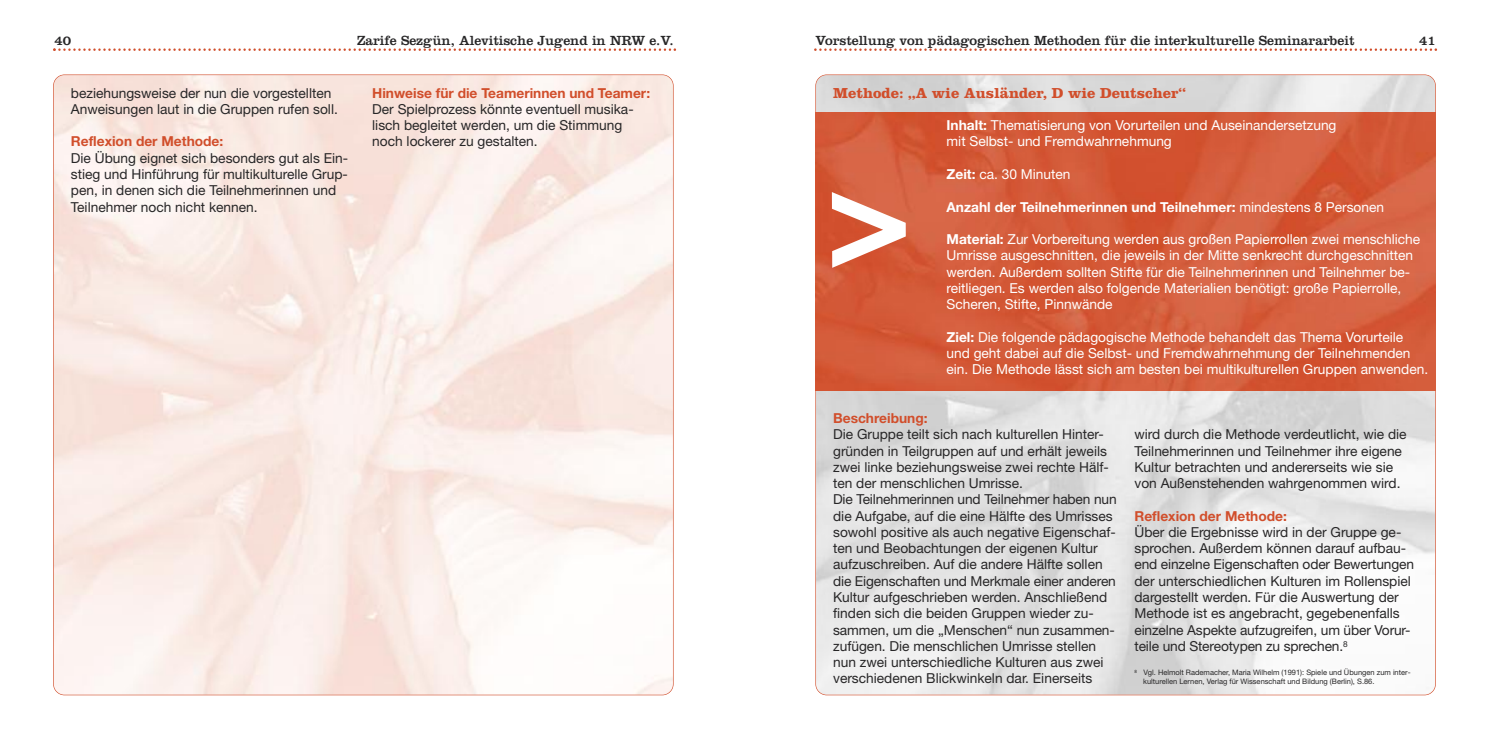
<style>
.page{position:relative;width:1489px;height:745px;background:#fff}
.page>*{position:absolute;margin:0;border:0;box-sizing:border-box;transform-origin:0 0}
.t1{font:700 145px "Clarendon LT Std";color:#fff}
.t2{font:700 15px "Clarendon LT Std";color:#d14e2b}
.t3{font:13.75px/16.2px "Helvetica Neue LT";color:#272627}
.t4{font:13.75px/16.2px "Helvetica Neue LT";color:#fff}
.t5{font:13.75px "Clarendon LT Std";color:#272627}
.t6{font:700 13.75px "Helvetica Neue LT";color:#d14e2b}
.t7{font:700 13.75px "Helvetica Neue LT";color:#fff}
.t8{font:7.5px/9px "Helvetica Neue LT";color:#272627}
.s1{font-weight:700}
.s2{font-weight:400}
</style>
<div class="page">
<svg style="left:814px;top:48px;width:622px;height:3px"></svg>
<svg style="left:53px;top:48px;width:623px;height:3px"></svg>
<img style="left:816px;top:75px;width:618px;height:619px;border-radius:11px">
<img style="left:815px;top:113px;width:620px;height:277px">
<p class="t5" style="left:54px;top:35px;width:18px">40</p>
<p class="t5" style="left:357px;top:35px;width:318px">Zarife Sezgün, Alevitische Jugend in NRW e.V.</p>
<p class="t5" style="left:815px;top:35px;width:540px">Vorstellung von pädagogischen Methoden für die interkulturelle Seminararbeit</p>
<p class="t5" style="left:1418px;top:35px;width:18px">41</p>
<p class="t3" style="left:71px;top:86px;width:268px">beziehungsweise der nun die vorgestellten<br>Anweisungen laut in die Gruppen rufen soll.</p>
<p class="t6" style="left:71px;top:136px;width:154px">Reflexion der Methode:</p>
<p class="t3" style="left:71px;top:151px;width:279px">Die Übung eignet sich besonders gut als Ein&shy;stieg und Hinführung für multikulturelle Grup&shy;pen, in denen sich die Teilnehmerinnen und Teilnehmer noch nicht kennen.</p>
<p class="t6" style="left:372px;top:88px;width:279px">Hinweise für die Teamerinnen und Teamer:</p>
<p class="t3" style="left:372px;top:102px;width:263px">Der Spielprozess könnte eventuell musika&shy;lisch begleitet werden, um die Stimmung noch lockerer zu gestalten.</p>
<p class="t2" style="left:833px;top:88px;width:354px">Methode: „A wie Ausländer, D wie Deutscher“</p>
<p class="t4" style="left:946px;top:118px;width:391px"><span class="s1">Inhalt:</span> Thematisierung von Vorurteilen und Auseinandersetzung mit Selbst- und Fremdwahrnehmung</p>
<p class="t4" style="left:946px;top:167px;width:125px"><span class="s1">Zeit:</span> ca. 30 Minuten</p>
<p class="t7" style="left:946px;top:201px;width:439px">Anzahl der Teilnehmerinnen und Teilnehmer: <span class="s2">mindestens 8 Personen</span></p>
<p class="t4" style="left:946px;top:232px;width:475px"><span class="s1">Material:</span> Zur Vorbereitung werden aus großen Papierrollen zwei menschliche Umrisse ausgeschnitten, die jeweils in der Mitte senkrecht durchgeschnitten werden. Außerdem sollten Stifte für die Teilnehmerinnen und Teilnehmer be&shy;reitliegen. Es werden also folgende Materialien benötigt: große Papierrolle, Scheren, Stifte, Pinnwände</p>
<p class="t4" style="left:946px;top:330px;width:483px"><span class="s1">Ziel:</span> Die folgende pädagogische Methode behandelt das Thema Vorurteile und geht dabei auf die Selbst- und Fremdwahrnehmung der Teilnehmenden ein. Die Methode lässt sich am besten bei multikulturellen Gruppen anwenden.</p>
<h1 class="t1" style="left:825px;top:167px;width:89px">&gt;</h1>
<p class="t6" style="left:833px;top:413px;width:96px">Beschreibung:</p>
<p class="t3" style="left:833px;top:427px;width:285px">Die Gruppe teilt sich nach kulturellen Hinter&shy;gründen in Teilgruppen auf und erhält jeweils zwei linke beziehungsweise zwei rechte Hälf&shy;ten der menschlichen Umrisse.<br>Die Teilnehmerinnen und Teilnehmer haben nun die Aufgabe, auf die eine Hälfte des Umrisses sowohl positive als auch negative Eigenschaf&shy;ten und Beobachtungen der eigenen Kultur aufzuschreiben. Auf die andere Hälfte sollen die Eigenschaften und Merkmale einer anderen Kultur aufgeschrieben werden. Anschließend finden sich die beiden Gruppen wieder zu&shy;sammen, um die „Menschen“ nun zusammen&shy;zufügen. Die menschlichen Umrisse stellen nun zwei unterschiedliche Kulturen aus zwei verschiedenen Blickwinkeln dar. Einerseits</p>
<p class="t3" style="left:1134px;top:427px;width:274px">wird durch die Methode verdeutlicht, wie die Teilnehmerinnen und Teilnehmer ihre eigene Kultur betrachten und andererseits wie sie von Außenstehenden wahrgenommen wird.</p>
<p class="t6" style="left:1134px;top:510px;width:154px">Reflexion der Methode:</p>
<p class="t3" style="left:1134px;top:525px;width:281px">Über die Ergebnisse wird in der Gruppe ge&shy;sprochen. Außerdem können darauf aufbau&shy;end einzelne Eigenschaften oder Bewertungen der unterschiedlichen Kulturen im Rollenspiel dargestellt werden. Für die Auswertung der Methode ist es angebracht, gegebenenfalls einzelne Aspekte aufzugreifen, um über Vorur&shy;teile und Stereotypen zu sprechen.<sup>8</sup></p>
<p class="t8" style="left:1143px;top:668px;width:269px;text-indent:-9px"><sup>8</sup> Vgl. Helmolt Rademacher, Maria Wilhelm (1991): Spiele und Übungen zum inter&shy;kulturellen Lernen, Verlag für Wissenschaft und Bildung (Berlin), S.86.</p>
</div>
